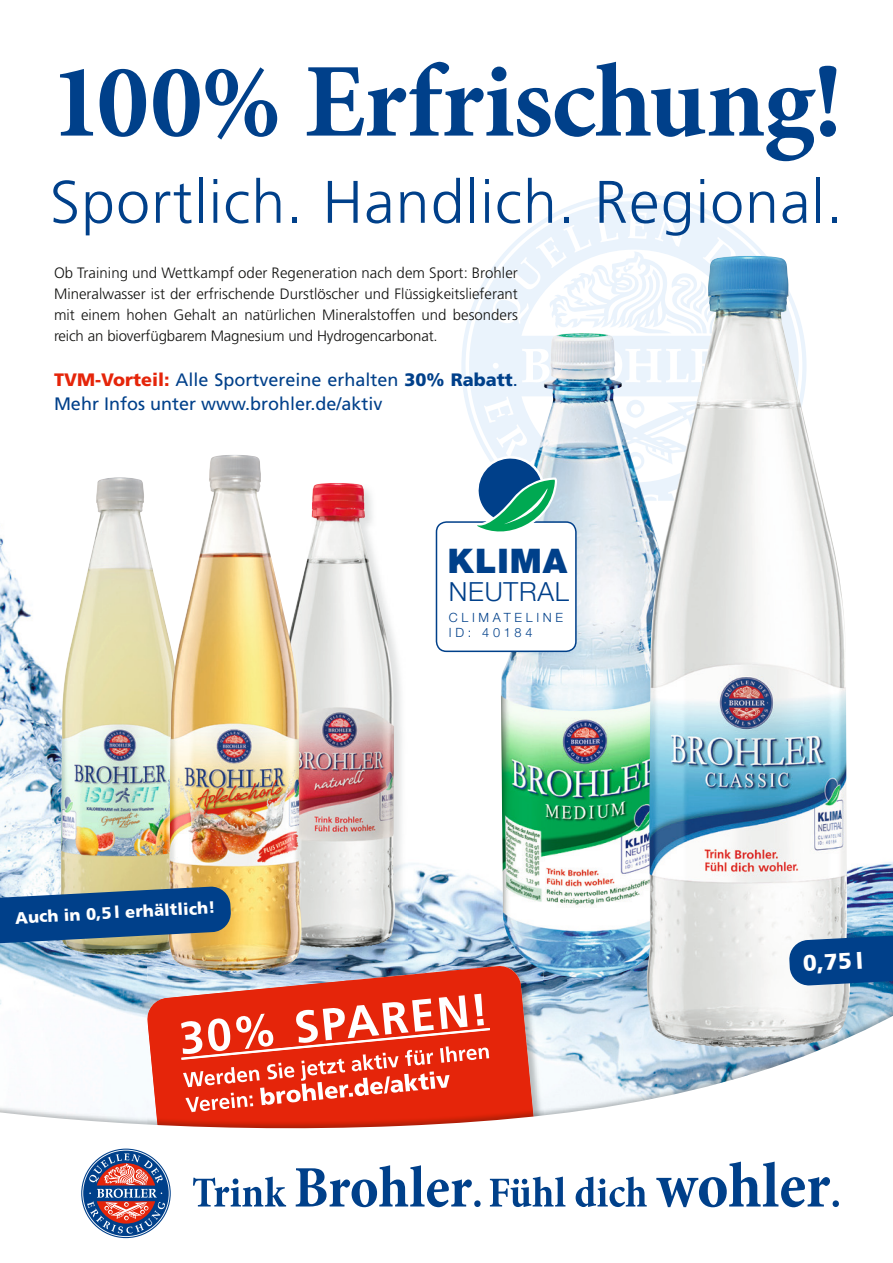
<style>
.page{position:relative;width:893px;height:1263px;background:#fff}
.page>*{position:absolute;margin:0;border:0;box-sizing:border-box;transform-origin:0 0}
.t1{font:700 105px "Minion Pro";letter-spacing:-.01em;color:#00408a}
.t2{font:300 60px "Frutiger LT Pro";letter-spacing:.02em;color:#00408a}
.t3{font:900 33.9px "Helvetica Neue LT Std";letter-spacing:.03em;color:#00408a}
.t4{font:300 26.4px "Helvetica Neue LT Std";letter-spacing:.03em;color:#00408a}
.t5{font:900 22.5px "Frutiger LT Pro";color:#fff}
.t6{font:18px/24px "Frutiger LT Pro";color:#00408a}
.t7{font:900 16.5px "Frutiger LT Pro";color:#fff}
.t8{font:300 15px/21px "Frutiger LT Pro";letter-spacing:-.01em;color:#11110f;text-align:justify}
.t9{font:300 12.75px/15.3px "Helvetica Neue LT Std";letter-spacing:.29em;color:#00408a}
.s1{font-weight:900;color:#e5250a}
.s2{font-weight:900}
</style>
<div class="page">
<svg style="left:461px;top:193px;width:222px;height:207px"></svg>
<svg style="left:469px;top:201px;width:311px;height:199px;fill:#ecf4fc"></svg>
<img style="left:0;top:530px;width:893px;height:451px">
<svg style="left:146px;top:965px;width:389px;height:16px;background:#ab909d"></svg>
<img style="left:34px;top:981px;width:112px;height:8px">
<img style="left:146px;top:981px;width:389px;height:8px">
<svg style="left:0;top:989px;width:893px;height:140px"></svg>
<svg style="left:490px;top:1161px;width:349px;height:46px"></svg>
<svg style="left:193px;top:1165px;width:288px;height:42px"></svg>
<img style="left:501px;top:333px;width:146px;height:645px">
<svg style="left:436px;top:400px;width:211px;height:252px"></svg>
<img style="left:647px;top:258px;width:203px;height:790px">
<svg style="left:789px;top:934px;width:104px;height:52px;background:#195495"></svg>
<img style="left:282px;top:483px;width:125px;height:477px">
<img style="left:282px;top:485px;width:113px;height:463px">
<img style="left:59px;top:480px;width:109px;height:475px">
<img style="left:168px;top:457px;width:114px;height:514px">
<svg style="left:0;top:886px;width:231px;height:62px;background:#37638c"></svg>
<svg style="left:81px;top:1148px;width:90px;height:90px"></svg>
<svg style="left:83px;top:1150px;width:86px;height:86px"></svg>
<svg style="left:87px;top:1153px;width:78px;height:81px;background:#7c7391"></svg>
<p class="t1" style="left:50px;top:28px;width:794px">100% Erfrischung!</p>
<p class="t2" style="left:50px;top:167px;width:795px">Sportlich. Handlich. Regional.</p>
<p class="t8" style="left:54px;top:262px;width:465px">Ob Training und Wettkampf oder Regeneration nach dem Sport: Brohler Mineralwasser ist der erfrischende Durstlöscher und Flüssigkeitslieferant mit einem hohen Gehalt an natürlichen Mineralstoffen und besonders reich an bioverfügbarem Magnesium und Hydrogencarbonat.</p>
<p class="t6" style="left:54px;top:368px;width:465px"><span class="s1">TVM-Vorteil:</span> Alle Sportvereine erhalten <span class="s2">30% Rabatt</span>.<br>Mehr Infos unter www.brohler.de/aktiv</p>
<p class="t7" style="left:15px;top:908px;width:202px;rotate:-3deg">Auch in 0,5 l erhältlich!</p>
<p class="t3" style="left:448px;top:541px;width:121px">KLIMA</p>
<p class="t4" style="left:449px;top:575px;width:122px">NEUTRAL</p>
<p class="t9" style="left:449px;top:609px;width:116px">CLIMATELINE<br>ID: 40184</p>
<p class="t5" style="left:802px;top:950px;width:62px;rotate:-3deg">0,75 l</p>
</div>
